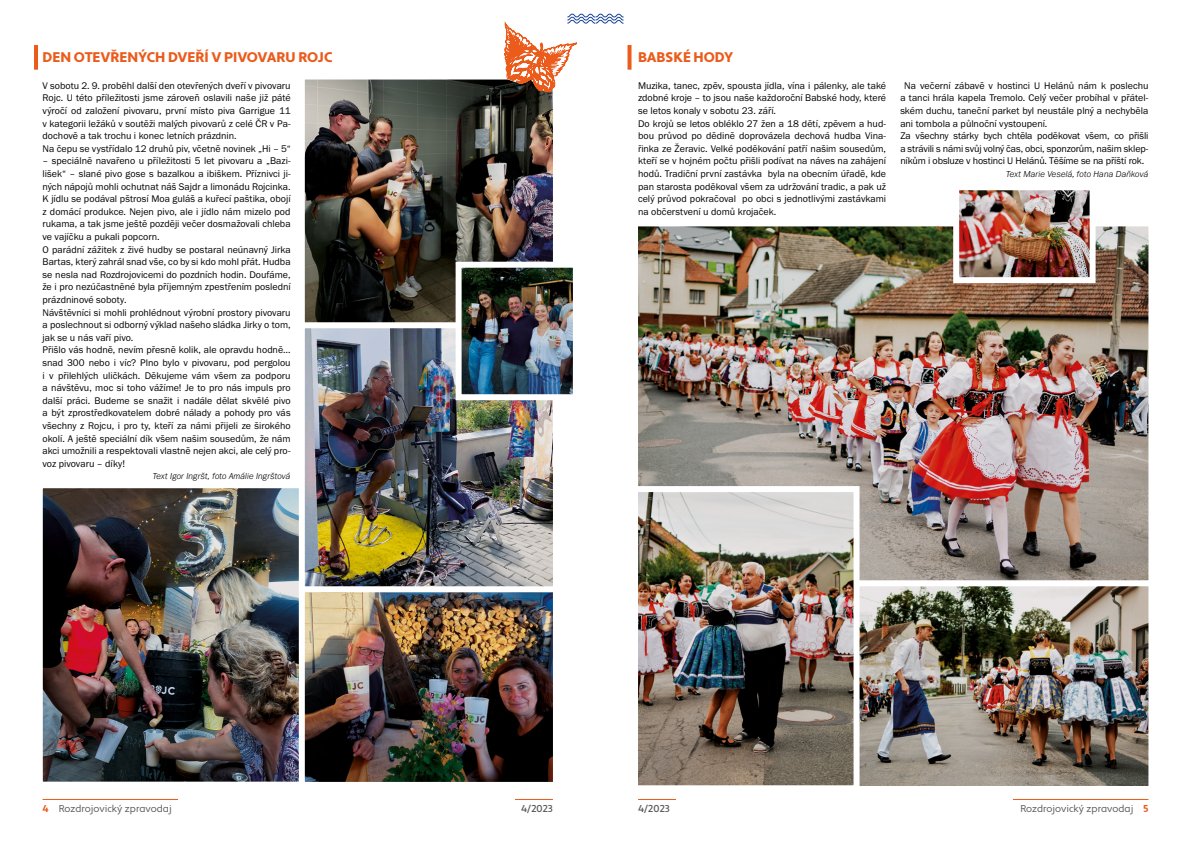
<style>
.page{position:relative;width:1191px;height:842px;background:#fff}
.page>*{position:absolute;margin:0;border:0;box-sizing:border-box;transform-origin:0 0}
.t1{font:900 14px "Apertura";letter-spacing:-.005em;color:#eb5b1b}
.t2{font:10px/12.6px "Franklin Gothic URW Boo";color:#000}
.t3{font:10px "Apertura";color:#575756}
.t4{font:500 10px "Apertura";color:#575756}
.t5{font:italic 300 9px "Franklin Gothic URW";color:#000}
.s1{font-weight:700;color:#eb5b1b}
</style>
<div class="page">
<hr style="left:43px;top:799px;width:135px;height:1px;background:#eb5b1b">
<hr style="left:1013px;top:799px;width:135px;height:1px;background:#eb5b1b">
<hr style="left:515px;top:799px;width:38px;height:1px;background:#eb5b1b">
<hr style="left:638px;top:799px;width:38px;height:1px;background:#eb5b1b">
<hr style="left:34px;top:45px;width:4px;height:25px;background:#eb5b1b">
<svg style="left:627px;top:45px;width:4px;height:25px"></svg>
<img style="left:304px;top:79px;width:249px;height:240px">
<img style="left:42px;top:488px;width:254px;height:294px">
<img style="left:296px;top:319px;width:257px;height:264px">
<img style="left:296px;top:583px;width:257px;height:199px">
<img style="left:452px;top:259px;width:121px;height:144px">
<img style="left:862px;top:589px;width:287px;height:197px">
<img style="left:638px;top:226px;width:511px;height:363px">
<img style="left:638px;top:483px;width:224px;height:303px">
<img style="left:950px;top:190px;width:148px;height:96px">
<svg style="left:503px;top:13px;width:121px;height:83px"></svg>
<h1 class="t1" style="left:43px;top:48px;width:291px">DEN OTEVŘENÝCH DVEŘÍ V PIVOVARU ROJC</h1>
<p class="t2" style="left:43px;top:79px;width:250px">V sobotu 2. 9. proběhl další den otevřených dveří v pivovaru Rojc. U této příležitosti jsme zároveň oslavili naše již páté výročí od založení pivovaru, první místo piva Garrigue 11 v kategorii ležáků v soutěži malých pivovarů z celé ČR v Pa&shy;dochově a tak trochu i konec letních prázdnin.<br>Na čepu se vystřídalo 12 druhů piv, včetně novinek „Hi – 5“</p>
<p class="t2" style="left:43px;top:155px;width:250px">– speciálně navařeno u příležitosti 5 let pivovaru a „Bazi&shy;lišek“ – slané pivo gose s bazalkou a ibiškem. Příznivci ji&shy;ných nápojů mohli ochutnat náš Sajdr a limonádu Rojcinka.<br>K jídlu se podával pštrosí Moa guláš a kuřecí paštika, obojí z domácí produkce. Nejen pivo, ale i jídlo nám mizelo pod rukama, a tak jsme ještě později večer dosmažovali chleba ve vajíčku a pukali popcorn.<br>O parádní zážitek z živé hudby se postaral neúnavný Jirka Bartas, který zahrál snad vše, co by si kdo mohl přát. Hudba se nesla nad Rozdrojovicemi do pozdních hodin. Doufáme, že i pro nezúčastněné byla příjemným zpestřením poslední prázdninové soboty.<br>Návštěvníci si mohli prohlédnout výrobní prostory pivovaru a poslechnout si odborný výklad našeho sládka Jirky o tom, jak se u nás vaří pivo.<br>Přišlo vás hodně, nevím přesně kolik, ale opravdu hodně… snad 300 nebo i víc? Plno bylo v pivovaru, pod pergolou i v přilehlých uličkách. Děkujeme vám všem za podporu a návštěvu, moc si toho vážíme! Je to pro nás impuls pro další práci. Budeme se snažit i nadále dělat skvělé pivo a být zprostředkovatelem dobré nálady a pohody pro vás všechny z Rojcu, i pro ty, kteří za námi přijeli ze širokého okolí. A ještě speciální dík všem našim sousedům, že nám akci umožnili a respektovali vlastně nejen akci, ale celý pro&shy;voz pivovaru – díky!</p>
<p class="t5" style="left:153px;top:471px;width:139px">Text Igor Ingršt, foto Amálie Ingrštová</p>
<h1 class="t1" style="left:638px;top:48px;width:97px">BABSKÉ HODY</h1>
<p class="t2" style="left:638px;top:79px;width:250px">Muzika, tanec, zpěv, spousta jídla, vína i pálenky, ale také zdobné kroje – to jsou naše každoroční Babské hody, které se letos konaly v sobotu 23. září.<br>Do krojů se letos obléklo 27 žen a 18 dětí, zpěvem a hud&shy;bou průvod po dědině doprovázela dechová hudba Vina&shy;řinka ze Žeravic. Velké poděkování patří našim sousedům, kteří se v hojném počtu přišli podívat na náves na zahájení hodů. Tradiční první zastávka byla na obecním úřadě, kde pan starosta poděkoval všem za udržování tradic, a pak už celý průvod pokračoval po obci s jednotlivými zastávkami na občerstvení u domů krojaček.</p>
<p class="t2" style="left:900px;top:79px;width:250px;text-indent:4px">Na večerní zábavě v hostinci U Helánů nám k poslechu a tanci hrála kapela Tremolo. Celý večer probíhal v přátel&shy;ském duchu, taneční parket byl neustále plný a nechyběla ani tombola a půlnoční vystoupení.<br>Za všechny stárky bych chtěla poděkovat všem, co přišli a strávili s námi svůj volný čas, obci, sponzorům, našim sklep&shy;níkům i obsluze v hostinci U Helánů. Těšíme se na příští rok.</p>
<p class="t5" style="left:1006px;top:168px;width:144px">Text Marie Veselá, foto Hana Daňková</p>
<p class="t3" style="left:43px;top:803px;width:131px"><span class="s1">4</span> Rozdrojovický zpravodaj</p>
<p class="t4" style="left:521px;top:803px;width:33px">4/2023</p>
<p class="t4" style="left:638px;top:803px;width:33px">4/2023</p>
<p class="t3" style="left:1020px;top:803px;width:130px">Rozdrojovický zpravodaj <span class="s1">5</span></p>
</div>
